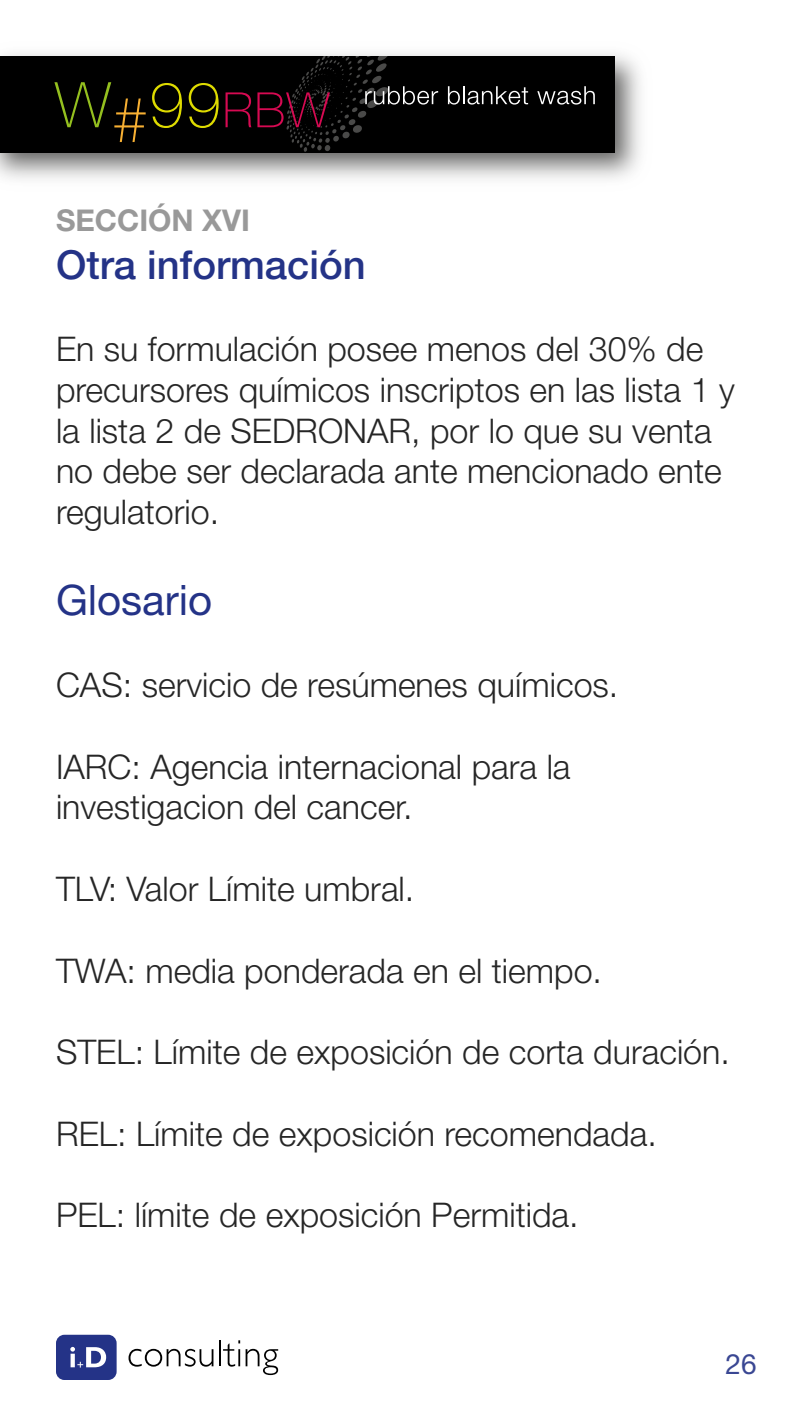
<style>
.page{position:relative;width:800px;height:1420px;background:#fff}
.page>*{position:absolute;margin:0;border:0;box-sizing:border-box;transform-origin:0 0}
.t1{font:42px "Helvetica Neue LT Std";color:#243387}
.t2{font:500 40px "Helvetica Neue LT Std";color:#243387}
.t3{font:300 34px/40.8px "Helvetica Neue LT Std";color:#262626}
.t4{font:700 30px "Helvetica Neue LT Std";color:#999}
.t5{font:28px "Helvetica Neue LT Std";color:#3a4793}
</style>
<div class="page">
<svg style="left:129px;top:1349px;width:84px;height:18px"></svg>
<hr style="left:219px;top:1340px;width:2px;height:26px;background:#000">
<svg style="left:223px;top:1340px;width:17px;height:27px"></svg>
<svg style="left:246px;top:1349px;width:32px;height:26px"></svg>
<svg style="left:56px;top:1335px;width:61px;height:45px"></svg>
<img style="left:0;top:53px;width:641px;height:126px">
<div style="left:0;top:57px;width:615px;height:96px;background:#000"></div>
<svg style="left:448px;top:86px;width:80px;height:19px"></svg>
<svg style="left:537px;top:86px;width:58px;height:19px"></svg>
<svg style="left:54px;top:82px;width:92px;height:60px"></svg>
<svg style="left:152px;top:83px;width:30px;height:45px"></svg>
<svg style="left:189px;top:83px;width:30px;height:45px"></svg>
<svg style="left:226px;top:57px;width:212px;height:95px"></svg>
<p class="t4" style="left:56px;top:202px;width:195px">SECCIÓN XVI</p>
<p class="t2" style="left:56px;top:241px;width:311px">Otra información</p>
<p class="t3" style="left:56px;top:328px;width:680px">En su formulación posee menos del 30% de precursores químicos inscriptos en las lista 1 y la lista 2 de SEDRONAR, por lo que su venta no debe ser declarada ante mencionado ente regulatorio.</p>
<p class="t1" style="left:56px;top:575px;width:158px">Glosario</p>
<p class="t3" style="left:56px;top:664px;width:564px">CAS: servicio de resúmenes químicos.</p>
<p class="t3" style="left:56px;top:745px;width:516px">IARC: Agencia internacional para la investigacion del cancer.</p>
<p class="t3" style="left:56px;top:868px;width:360px">TLV: Valor Límite umbral.</p>
<p class="t3" style="left:56px;top:949px;width:548px">TWA: media ponderada en el tiempo.</p>
<p class="t3" style="left:56px;top:1031px;width:675px">STEL: Límite de exposición de corta duración.</p>
<p class="t3" style="left:56px;top:1113px;width:602px">REL: Límite de exposición recomendada.</p>
<p class="t3" style="left:56px;top:1194px;width:524px">PEL: límite de exposición Permitida.</p>
<p class="t5" style="left:725px;top:1347px;width:33px">26</p>
</div>
